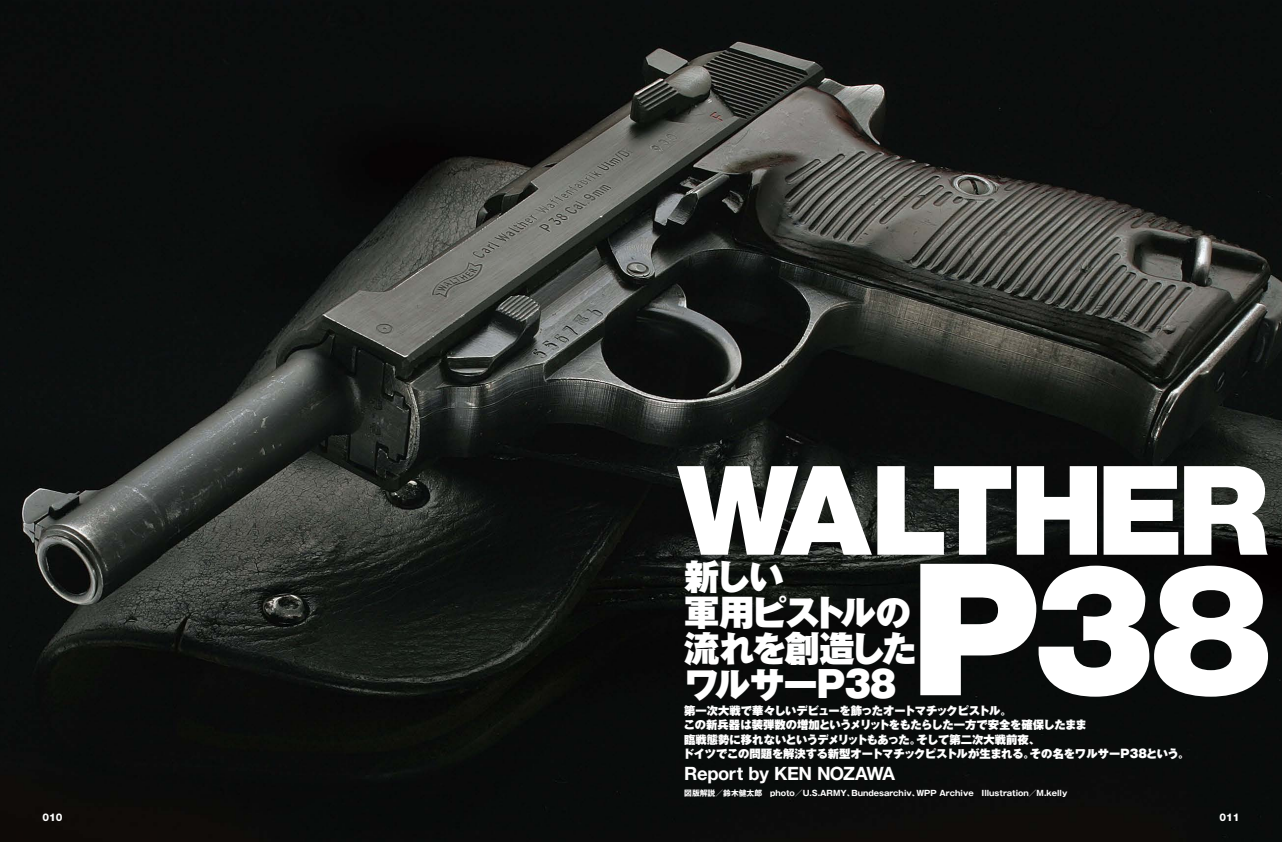
<style>
.page{position:relative;width:1282px;height:842px;background:#fff}
.page>*{position:absolute;margin:0;border:0;box-sizing:border-box;transform-origin:0 0}
.t1{font:900 35.3px/36.1px "Gothic MB101 Pro";letter-spacing:-.06em;color:#fff}
.t2{font:700 18.4px "Helvetica Neue LT Std";letter-spacing:-.02em;color:#fff}
.t3{font:900 11.3px/14.2px "Gothic MB101 Pro";letter-spacing:-.02em;color:#fff}
.t4{font:800 10.6px "Helvetica Neue LT Std";color:#fff}
.t5{font:700 7.8px "Gothic MB101 Pro";color:#fff}
</style>
<div class="page">
<img style="left:0;top:0;width:1281px;height:842px">
<svg style="left:677px;top:466px;width:590px;height:89px"></svg>
<svg style="left:920px;top:564px;width:347px;height:133px"></svg>
<h1 class="t1" style="left:684px;top:554px;width:234px">新しい<br>軍用ピストルの流れを創造したワルサーP38</h1>
<p class="t3" style="left:683px;top:702px;width:507px">第一次大戦で華々しいデビューを飾ったオートマチックピストル。<br>この新兵器は装弾数の増加というメリットをもたらした一方で安全を確保したまま<br>臨戦態勢に移れないというデメリットもあった。そして第二次大戦前夜、<br>ドイツでこの問題を解決する新型オートマチックピストルが生まれる。その名をワルサーP38という。</p>
<h2 class="t2" style="left:684px;top:762px;width:212px">Report by KEN NOZAWA</h2>
<p class="t5" style="left:684px;top:786px;width:384px">図版解説／鈴木健太郎　photo／U.S.ARMY、Bundesarchiv、WPP Archive　Illustration／M.kelly</p>
<p class="t4" style="left:43px;top:810px;width:22px">010</p>
<p class="t4" style="left:1219px;top:810px;width:22px">011</p>
</div>
